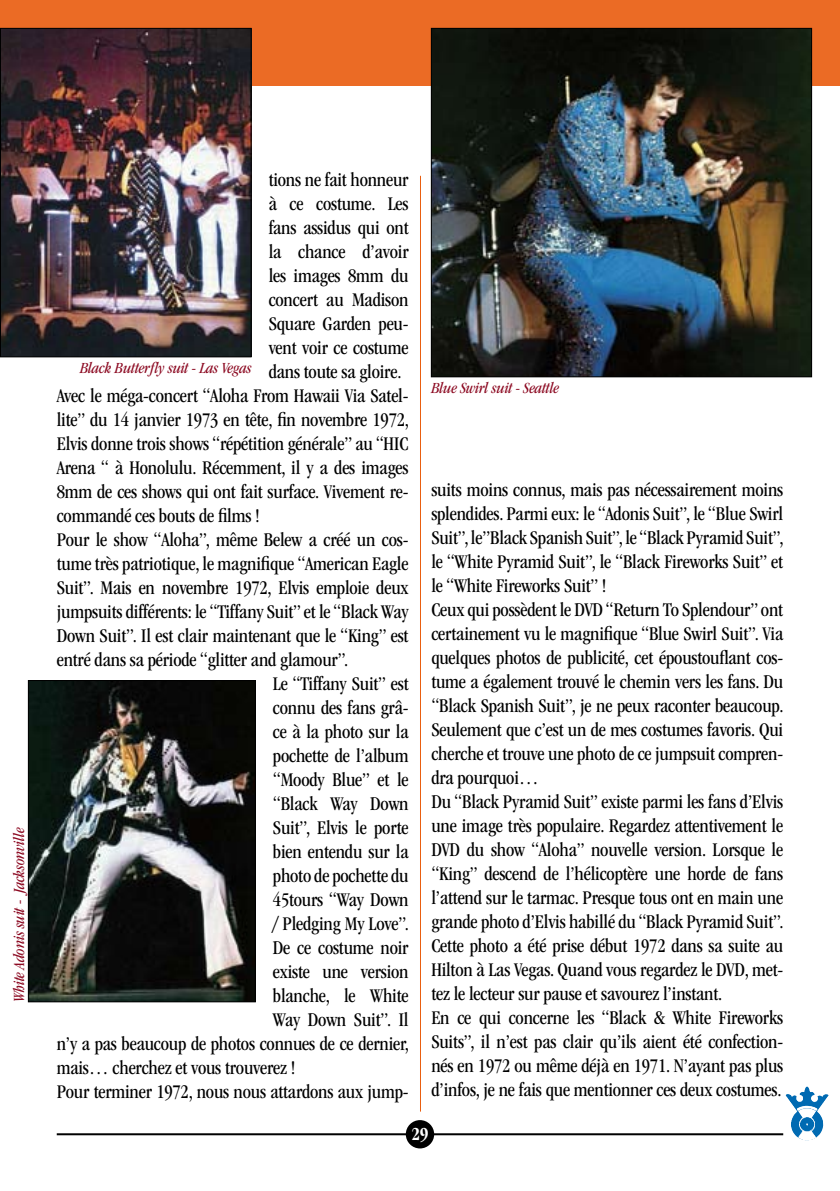
<style>
.page{position:relative;width:840px;height:1191px;background:#fff}
.page>*{position:absolute;margin:0;border:0;box-sizing:border-box;transform-origin:0 0}
.t1{font:condensed 20px/24px "ITC Garamond Std";letter-spacing:-.01em;color:#000}
.t2{font:700 condensed 19px "ITC Garamond Std";color:#fff}
.t3{font:italic condensed 16px "ITC Garamond Std";letter-spacing:-.01em;color:#8c0a22}
</style>
<div class="page">
<hr style="left:57px;top:1133px;width:725px;height:2px;background:#000">
<div style="left:405px;top:1120px;width:29px;height:28px;background:#000;border-radius:50%"></div>
<img style="left:785px;top:1086px;width:43px;height:54px">
<div style="left:0;top:0;width:839px;height:85px;background:#eb6b25"></div>
<img style="left:2px;top:30px;width:247px;height:325px">
<div style="left:0;top:28px;width:251px;height:329px;border:1px solid #000"></div>
<img style="left:30px;top:682px;width:224px;height:318px">
<div style="left:28px;top:680px;width:228px;height:322px;border:1px solid #000"></div>
<img style="left:432px;top:30px;width:377px;height:345px">
<div style="left:430px;top:28px;width:381px;height:349px;border:1px solid #000"></div>
<hr style="left:420px;top:176px;width:1px;height:935px;background:#e95e0f">
<p class="t3" style="left:10px;top:1002px;width:176px;rotate:-90deg">White Adonis suit - Jacksonville</p>
<p class="t1" style="left:268px;top:167px;width:141px">tions ne fait honneur</p>
<p class="t1" style="left:268px;top:191px;width:141px">à ce costume. Les</p>
<p class="t1" style="left:268px;top:215px;width:141px">fans assidus qui ont</p>
<p class="t1" style="left:268px;top:239px;width:141px">la chance d’avoir</p>
<p class="t1" style="left:268px;top:263px;width:141px">les images 8mm du</p>
<p class="t1" style="left:268px;top:287px;width:141px">concert au Madison</p>
<p class="t1" style="left:268px;top:311px;width:141px">Square Garden peu-</p>
<p class="t1" style="left:268px;top:335px;width:141px">vent voir ce costume</p>
<p class="t1" style="left:268px;top:359px;width:134px">dans toute sa gloire.</p>
<p class="t1" style="left:57px;top:383px;width:353px">Avec le méga-concert “Aloha From Hawaii Via Satel-</p>
<p class="t1" style="left:57px;top:407px;width:353px">lite” du 14 janvier 1973 en tête, fin novembre 1972,</p>
<p class="t1" style="left:57px;top:431px;width:353px">Elvis donne trois shows “répétition générale” au “HIC</p>
<p class="t1" style="left:57px;top:455px;width:353px">Arena “ à Honolulu. Récemment, il y a des images</p>
<p class="t1" style="left:57px;top:479px;width:353px">8mm de ces shows qui ont fait surface. Vivement re-</p>
<p class="t1" style="left:57px;top:503px;width:204px">commandé ces bouts de films !</p>
<p class="t1" style="left:57px;top:527px;width:353px">Pour le show “Aloha”, même Belew a créé un cos-</p>
<p class="t1" style="left:57px;top:551px;width:353px">tume très patriotique, le magnifique “American Eagle</p>
<p class="t1" style="left:57px;top:575px;width:353px">Suit”. Mais en novembre 1972, Elvis emploie deux</p>
<p class="t1" style="left:57px;top:599px;width:353px">jumpsuits différents: le “Tiffany Suit” et le “Black Way</p>
<p class="t1" style="left:57px;top:623px;width:353px">Down Suit”. Il est clair maintenant que le “King” est</p>
<p class="t1" style="left:57px;top:647px;width:293px">entré dans sa période “glitter and glamour”.</p>
<p class="t1" style="left:273px;top:671px;width:137px">Le “Tiffany Suit” est</p>
<p class="t1" style="left:273px;top:695px;width:137px">connu des fans grâ-</p>
<p class="t1" style="left:273px;top:719px;width:137px">ce à la photo sur la</p>
<p class="t1" style="left:273px;top:743px;width:137px">pochette de l’album</p>
<p class="t1" style="left:273px;top:767px;width:137px">“Moody Blue” et le</p>
<p class="t1" style="left:273px;top:791px;width:137px">“Black Way Down</p>
<p class="t1" style="left:273px;top:815px;width:137px">Suit”, Elvis le porte</p>
<p class="t1" style="left:273px;top:839px;width:137px">bien entendu sur la</p>
<p class="t1" style="left:273px;top:863px;width:137px">photo de pochette du</p>
<p class="t1" style="left:273px;top:887px;width:137px">45tours “Way Down</p>
<p class="t1" style="left:273px;top:911px;width:137px">/ Pledging My Love”.</p>
<p class="t1" style="left:273px;top:935px;width:137px">De ce costume noir</p>
<p class="t1" style="left:273px;top:959px;width:137px">existe une version</p>
<p class="t1" style="left:273px;top:983px;width:137px">blanche, le White</p>
<p class="t1" style="left:273px;top:1007px;width:137px">Way Down Suit”. Il</p>
<p class="t1" style="left:57px;top:1031px;width:353px">n’y a pas beaucoup de photos connues de ce dernier,</p>
<p class="t1" style="left:57px;top:1055px;width:240px">mais… cherchez et vous trouverez !</p>
<p class="t1" style="left:57px;top:1079px;width:353px">Pour terminer 1972, nous nous attardons aux jump-</p>
<p class="t3" style="left:80px;top:359px;width:173px">Black Butterfly suit - Las Vegas</p>
<p class="t3" style="left:431px;top:379px;width:129px">Blue Swirl suit - Seattle</p>
<p class="t1" style="left:431px;top:478px;width:354px">suits moins connus, mais pas nécessairement moins splendides. Parmi eux: le “Adonis Suit”, le “Blue Swirl Suit”, le”Black Spanish Suit”, le “Black Pyramid Suit”, le “White Pyramid Suit”, le “Black Fireworks Suit” et le “White Fireworks Suit” !<br>Ceux qui possèdent le DVD “Return To Splendour” ont certainement vu le magnifique “Blue Swirl Suit”. Via quelques photos de publicité, cet époustouflant cos&shy;tume a également trouvé le chemin vers les fans. Du “Black Spanish Suit”, je ne peux raconter beaucoup.<br>Seulement que c’est un de mes costumes favoris. Qui cherche et trouve une photo de ce jumpsuit compren&shy;dra pourquoi…<br>Du “Black Pyramid Suit” existe parmi les fans d’Elvis une image très populaire. Regardez attentivement le DVD du show “Aloha” nouvelle version. Lorsque le “King” descend de l’hélicoptère une horde de fans l’attend sur le tarmac. Presque tous ont en main une grande photo d’Elvis habillé du “Black Pyramid Suit”.<br>Cette photo a été prise début 1972 dans sa suite au Hilton à Las Vegas. Quand vous regardez le DVD, met&shy;tez le lecteur sur pause et savourez l’instant.<br>En ce qui concerne les “Black &amp; White Fireworks Suits”, il n’est pas clair qu’ils aient été confection&shy;nés en 1972 ou même déjà en 1971. N’ayant pas plus d’infos, je ne fais que mentionner ces deux costumes.</p>
<p class="t2" style="left:411px;top:1123px;width:19px">29</p>
</div>
